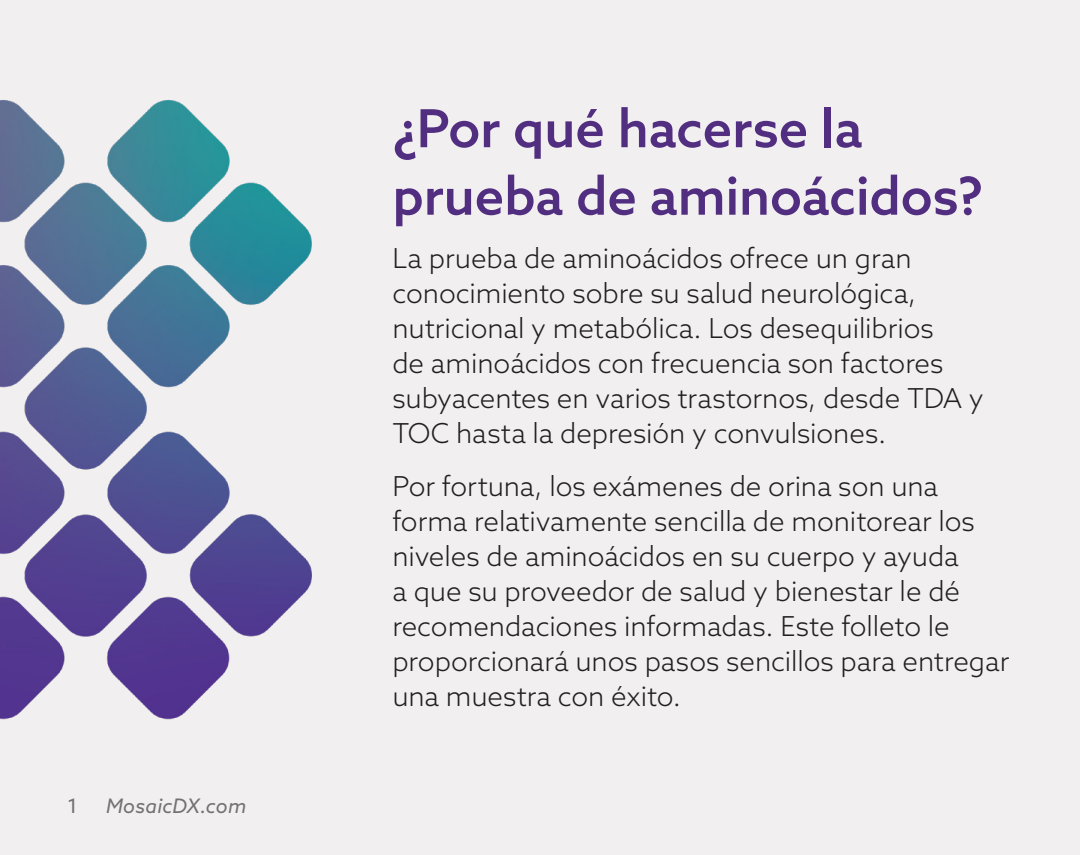
<style>
.page{position:relative;width:1080px;height:855px;background:#f2eff0}
.page>*{position:absolute;margin:0;border:0;box-sizing:border-box;transform-origin:0 0}
.MDX_Paragraph_Style{font:500 52.5px/67.5px "Azo Sans";letter-spacing:-.005em;color:#522e81}
.MDX_Paragraph_Style-2{font:300 27.5px/35px "Azo Sans";color:#231f20}
.t1{font:italic 20px "Azo Sans";letter-spacing:.01em;color:#717271}
.t2{font:20px "Azo Sans";color:#717271}
</style>
<div class="page">
<img style="left:0;top:100px;width:312px;height:620px">
<p class="t2" style="left:68px;top:793px;width:12px">1</p>
<p class="t1" style="left:106px;top:793px;width:142px">MosaicDX.com</p>
<p class="MDX_Paragraph_Style" style="left:392px;top:94px;width:592px">¿Por qué hacerse la prueba de aminoácidos?</p>
<p class="MDX_Paragraph_Style-2" style="left:392px;top:240px;width:593px">La prueba de aminoácidos ofrece un gran conocimiento sobre su salud neurológica, nutricional y metabólica. Los desequilibrios<br>de aminoácidos con frecuencia son factores subyacentes en varios trastornos, desde TDA y TOC hasta la depresión y convulsiones.</p>
<p class="MDX_Paragraph_Style-2" style="left:392px;top:468px;width:618px">Por fortuna, los exámenes de orina son una forma relativamente sencilla de monitorear los niveles de aminoácidos en su cuerpo y ayuda<br>a que su proveedor de salud y bienestar le dé recomendaciones informadas. Este folleto le proporcionará unos pasos sencillos para entregar una muestra con éxito.</p>
</div>
